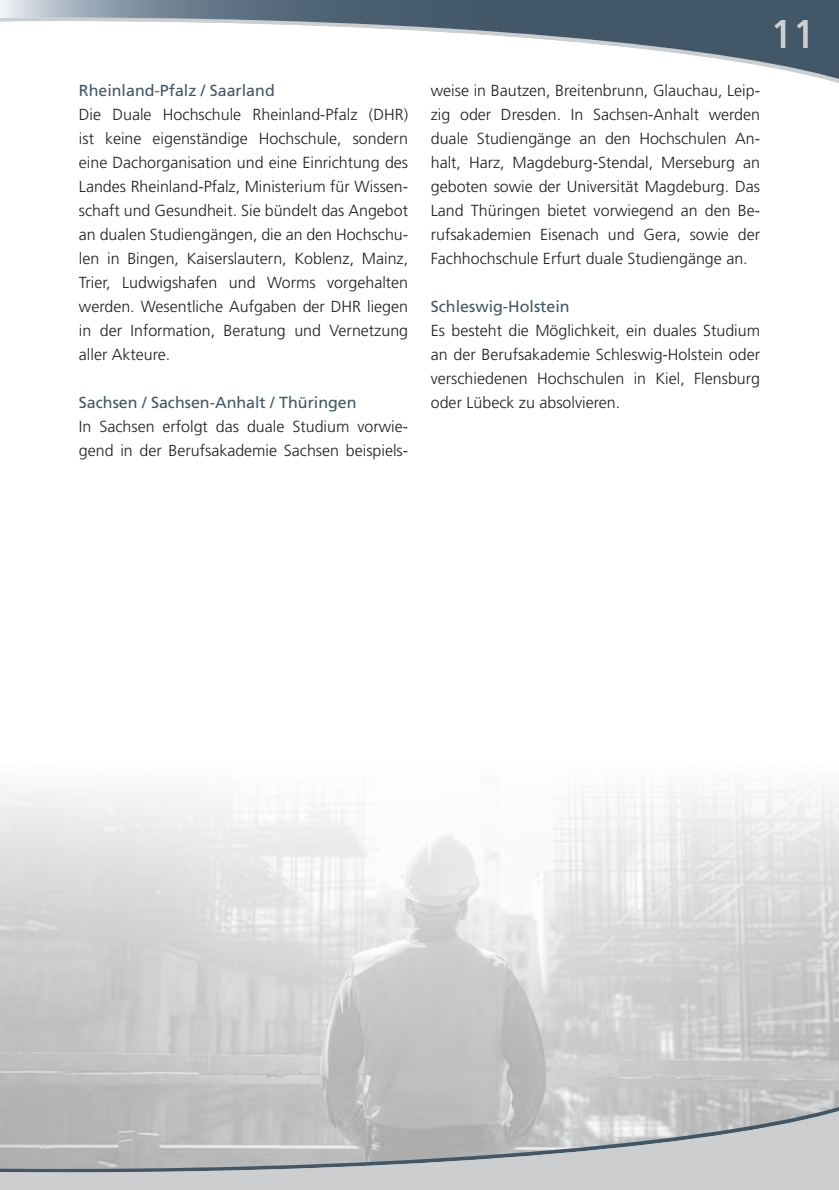
<style>
.page{position:relative;width:839px;height:1190px;background:#fff}
.page>*{position:absolute;margin:0;border:0;box-sizing:border-box;transform-origin:0 0}
.t1{font:40px "Frutiger LT Std";color:#cdced0}
.t2{font:300 16px/24px "Frutiger LT Std";color:#231f20;text-align:justify}
.t3{font:16px "Frutiger LT Std";color:#415768}
</style>
<div class="page">
<img style="left:0;top:786px;width:838px;height:315px">
<svg style="left:0;top:1101px;width:838px;height:4px;background:#bebebf"></svg>
<svg style="left:0;top:1105px;width:838px;height:85px;background:#bdbfc1"></svg>
<svg style="left:0;top:0;width:838px;height:83px"></svg>
<p class="t3" style="left:79px;top:81px;width:197px">Rheinland-Pfalz / Saarland</p>
<p class="t2" style="left:79px;top:102px;width:330px">Die Duale Hochschule Rheinland-Pfalz (DHR) ist keine eigenständige Hochschule, sondern eine Dachorganisation und eine Einrichtung des Landes Rheinland-Pfalz, Ministerium für Wissen&shy;schaft und Gesundheit. Sie bündelt das Angebot an dualen Studiengängen, die an den Hochschu&shy;len in Bingen, Kaiserslautern, Koblenz, Mainz, Trier, Ludwigshafen und Worms vorgehalten werden. Wesentliche Aufgaben der DHR liegen in der Information, Beratung und Vernetzung aller Akteure.</p>
<p class="t3" style="left:79px;top:393px;width:279px">Sachsen / Sachsen-Anhalt / Thüringen</p>
<p class="t2" style="left:79px;top:414px;width:330px">In Sachsen erfolgt das duale Studium vorwie - gend in der Berufsakademie Sachsen beispiels-</p>
<p class="t2" style="left:430px;top:78px;width:330px">weise in Bautzen, Breitenbrunn, Glauchau, Leip&shy;zig oder Dresden. In Sachsen-Anhalt werden duale Studiengänge an den Hochschulen An&shy;halt, Harz, Magdeburg-Stendal, Merseburg an ge boten sowie der Universität Magdeburg. Das Land Thüringen bietet vorwiegend an den Be&shy;rufsakademien Eisenach und Gera, sowie der Fachhochschule Erfurt duale Studiengänge an.</p>
<p class="t3" style="left:430px;top:297px;width:140px">Schleswig-Holstein</p>
<p class="t2" style="left:430px;top:318px;width:330px">Es besteht die Möglichkeit, ein duales Studium an der Berufsakademie Schleswig-Holstein oder verschiedenen Hochschulen in Kiel, Flensburg oder Lübeck zu absolvieren.</p>
<h1 class="t1" style="left:770px;top:11px;width:46px">11</h1>
</div>
